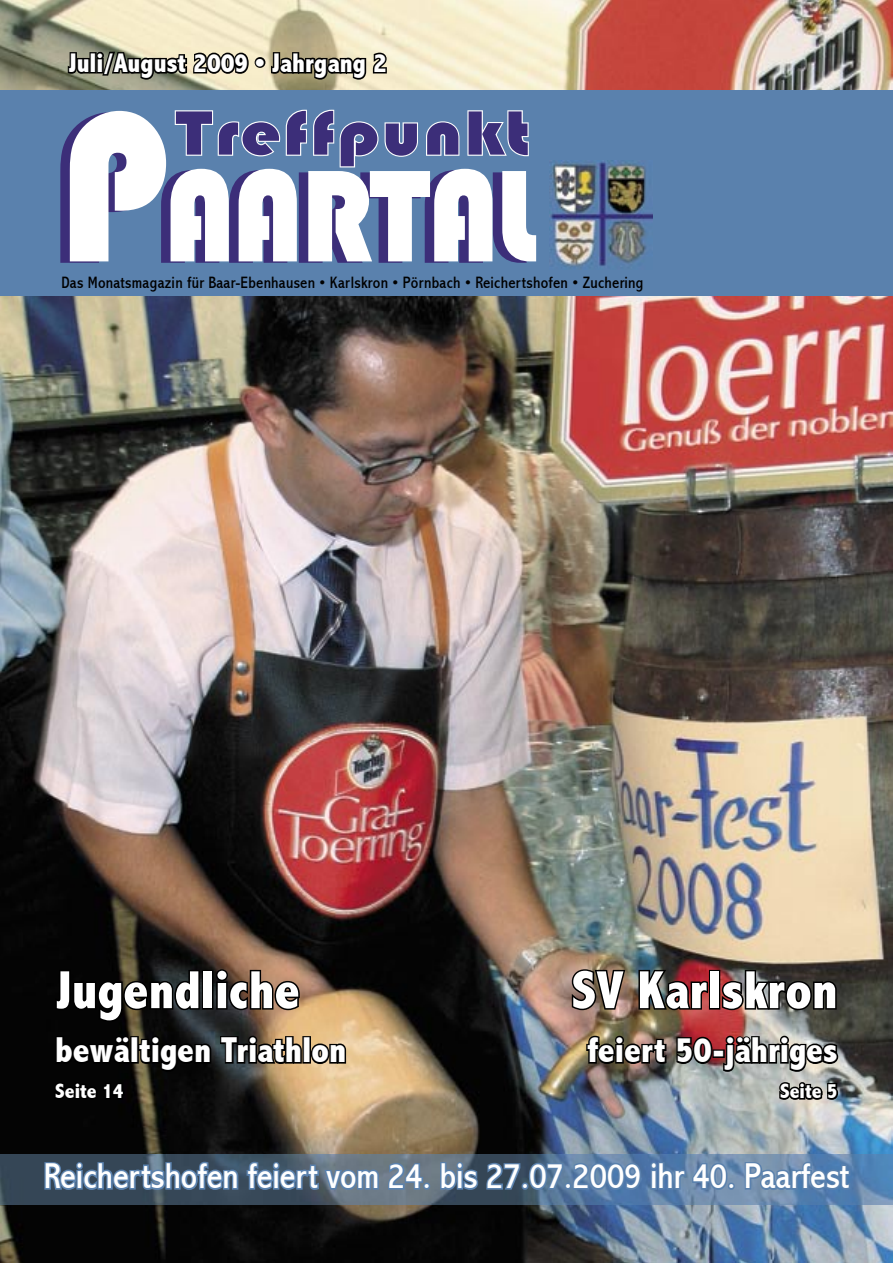
<style>
.page{position:relative;width:893px;height:1263px;background:#fff}
.page>*{position:absolute;margin:0;border:0;box-sizing:border-box;transform-origin:0 0}
.t1{font:135.6px "Bauhaus 93";letter-spacing:-.025em;color:#fff;scale:.88 1}
.t2{font:64.8px "Bauhaus 93";letter-spacing:.035em;color:#3c2e79;scale:1.11 1}
.t3{font:800 condensed 54px "Abadi";color:#fff}
.t4{font:condensed 36px "Abadi";color:#fff}
.t5{font:800 condensed 36px "Abadi";color:#fff}
.t6{font:800 condensed 27px "Abadi";color:#fff}
.t7{font:800 condensed 21px "Abadi";color:#fff}
.t8{font:condensed 16.5px "Abadi";letter-spacing:.015em;color:#000}
.s1{font-size:220.35px;color:#3c2e79}
</style>
<div class="page">
<img style="left:0;top:0;width:893px;height:1263px">
<div style="left:0;top:90px;width:893px;height:205px;background:#5a81ad"></div>
<img style="left:549px;top:160px;width:104px;height:107px">
<svg style="left:66px;top:42px;width:323px;height:39px;background:#86826d"></svg>
<img style="left:0;top:1154px;width:893px;height:51px">
<svg style="left:43px;top:1159px;width:390px;height:37px;background:#516b86"></svg>
<svg style="left:439px;top:1159px;width:298px;height:33px;background:#56779c"></svg>
<svg style="left:743px;top:1160px;width:109px;height:32px;background:#5f84ae"></svg>
<svg style="left:174px;top:109px;width:244px;height:59px"></svg>
<svg style="left:426px;top:110px;width:103px;height:47px"></svg>
<div style="left:302px;top:1036px;width:9px;height:28px;border:3px solid #000"></div>
<svg style="left:309px;top:1041px;width:39px;height:25px"></svg>
<svg style="left:52px;top:967px;width:251px;height:135px;background:#2b251e"></svg>
<svg style="left:569px;top:968px;width:58px;height:45px;background:#6c584c"></svg>
<img style="left:637px;top:968px;width:72px;height:44px">
<div style="left:709px;top:970px;width:11px;height:40px;border:3px solid #000"></div>
<svg style="left:719px;top:968px;width:119px;height:44px;background:#433936"></svg>
<svg style="left:585px;top:1033px;width:83px;height:33px;background:#473d31"></svg>
<svg style="left:675px;top:1035px;width:39px;height:31px"></svg>
<div style="left:712px;top:1049px;width:13px;height:9px;border:3px solid #000"></div>
<svg style="left:722px;top:1033px;width:118px;height:40px;background:#66615d"></svg>
<svg style="left:777px;top:1079px;width:63px;height:23px"></svg>
<h3 class="t6" style="left:68px;top:47px;width:320px">Juli/August 2009 • Jahrgang 2</h3>
<h1 class="t1" style="left:50px;top:139px;width:554px"><span class="s1">P</span>AARTAL</h1>
<h2 class="t2" style="left:175px;top:96px;width:321px">Treffpunkt</h2>
<p class="t8" style="left:61px;top:273px;width:583px">Das Monatsmagazin für Baar-Ebenhausen • Karlskron • Pörnbach • Reichertshofen • Zuchering</p>
<h3 class="t3" style="left:55px;top:959px;width:246px">Jugendliche</h3>
<h3 class="t5" style="left:55px;top:1029px;width:292px">bewältigen Triathlon</h3>
<p class="t7" style="left:55px;top:1079px;width:70px">Seite 14</p>
<h3 class="t3" style="left:571px;top:959px;width:268px">SV Karlskron</h3>
<h3 class="t5" style="left:587px;top:1029px;width:252px">feiert 50-jähriges</h3>
<p class="t7" style="left:780px;top:1079px;width:59px">Seite 5</p>
<h3 class="t4" style="left:44px;top:1155px;width:807px">Reichertshofen feiert vom 24. bis 27.07.2009 ihr 40. Paarfest</h3>
</div>
